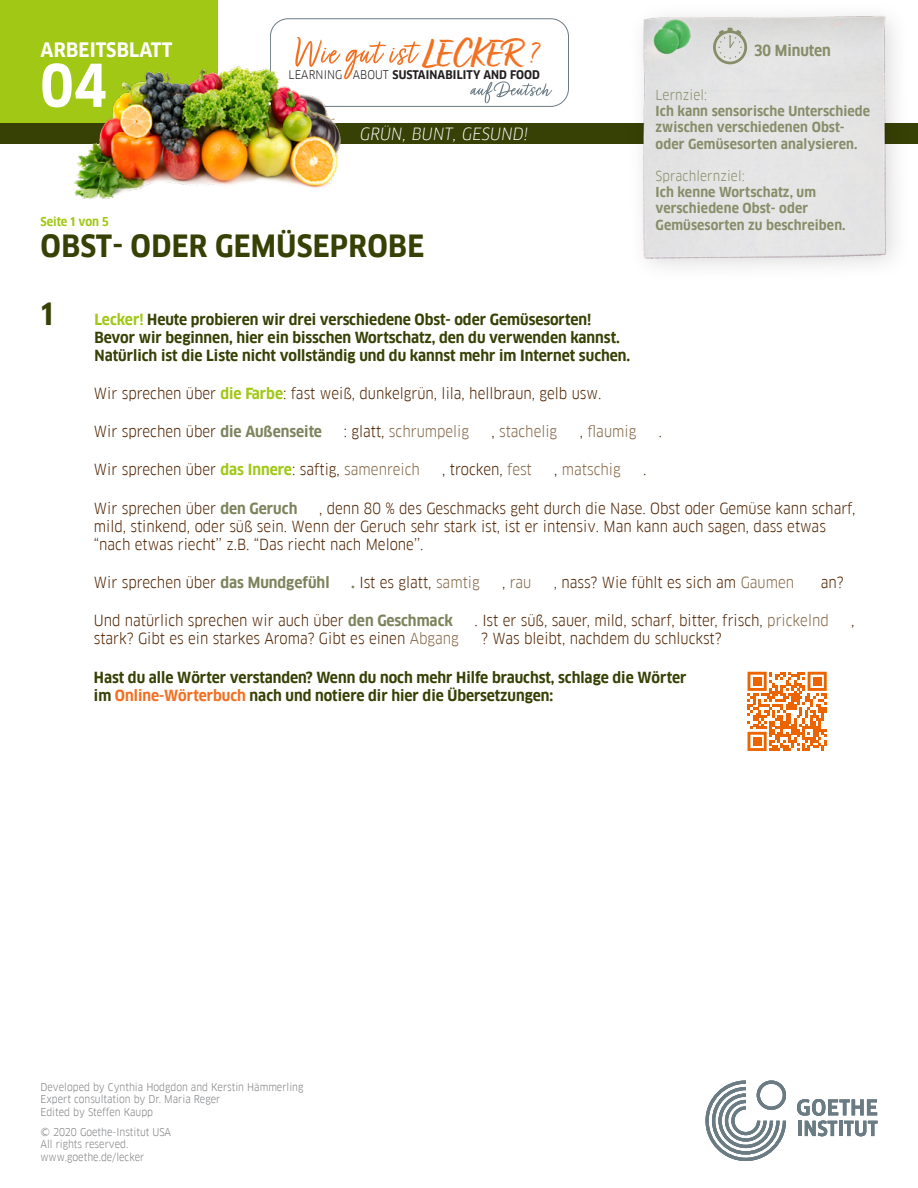
<style>
.page{position:relative;width:918px;height:1188px;background:#fff}
.page>*{position:absolute;margin:0;border:0;box-sizing:border-box;transform-origin:0 0}
.t1{font:700 57.6px "Goethe FF Clan";color:#fff}
.t2{font:39.45px "Turbinado Bold Pro";letter-spacing:.04em;color:#f37021}
.t3{font:700 30px "Goethe FF Clan";letter-spacing:.01em;color:#374105}
.t4{font:700 19.5px "Goethe FF Clan";letter-spacing:.01em;color:#fff}
.t5{font:italic 16.5px "Goethe FF Clan";letter-spacing:.01em;color:#fff}
.t6{font:15px/18px "Goethe FF Clan";color:#502300}
.t7{font:700 15px/18px "Goethe FF Clan";color:#374105}
.t8{font:15px "Goethe FF Clan";color:#846647}
.t9{font:700 15px "Goethe FF Clan";color:#878d69}
.t10{font:700 13.5px/16.2px "Goethe FF Clan";letter-spacing:.01em;color:#878d69}
.t11{font:13.5px "Goethe FF Clan";letter-spacing:.01em;color:#878d69}
.t12{font:700 12px "Goethe FF Clan";letter-spacing:-.005em;color:#a0c814}
.t13{font:700 11.7px "Goethe FF Clan";letter-spacing:.01em;color:#231f20}
.t14{font:10.5px/12.6px "Goethe FF Clan";color:#808285}
.s1{font-family:"Turbinado Light Pro"}
.s2{font-weight:400}
.s3{color:#a0c814}
.s4{font-weight:700;color:#a0c814}
.s5{font-weight:700;color:#7d845d}
.s6{color:#502300}
.s7{color:#846647}
.s8{color:#f36f21}
</style>
<div class="page">
<div style="left:0;top:0;width:217px;height:135px;background:#a0c814"></div>
<div style="left:0;top:123px;width:918px;height:21px;background:#374105"></div>
<div style="left:270px;top:18px;width:299px;height:89px;border:1px solid #6b7b84;border-radius:18px"></div>
<svg style="left:297px;top:37px;width:124px;height:42px"></svg>
<svg style="left:470px;top:81px;width:82px;height:22px"></svg>
<img style="left:73px;top:50px;width:274px;height:150px">
<svg style="left:706px;top:1080px;width:80px;height:81px"></svg>
<svg style="left:797px;top:1099px;width:80px;height:37px"></svg>
<div style="left:626px;top:0;width:286px;height:284px;background:#fdfdfd"></div>
<img style="left:626px;top:15px;width:275px;height:252px">
<div style="left:713px;top:30px;width:34px;height:34px;border:3px solid #878d69;border-radius:50%"></div>
<svg style="left:717px;top:28px;width:26px;height:31px"></svg>
<svg style="left:748px;top:672px;width:79px;height:79px"></svg>
<div style="left:753px;top:677px;width:8px;height:8px;background:#eb6400"></div>
<div style="left:813px;top:677px;width:8px;height:8px;background:#eb6400"></div>
<div style="left:753px;top:737px;width:8px;height:8px;background:#eb6400"></div>
<h3 class="t4" style="left:41px;top:38px;width:133px">ARBEITSBLATT</h3>
<h1 class="t1" style="left:40px;top:52px;width:68px">04</h1>
<p class="t12" style="left:40px;top:215px;width:70px">Seite 1 von 5</p>
<h2 class="t2" style="left:423px;top:31px;width:117px">LECKER <span class="s1">?</span></h2>
<p class="t13" style="left:289px;top:68px;width:253px"><span class="s2">LEARNING ABOUT</span> SUSTAINABILITY AND FOOD</p>
<p class="t5" style="left:360px;top:124px;width:170px">GRÜN, BUNT, GESUND!</p>
<h3 class="t3" style="left:41px;top:229px;width:385px">OBST- ODER GEMÜSEPROBE</h3>
<p class="t9" style="left:754px;top:41px;width:78px">30 Minuten</p>
<p class="t11" style="left:656px;top:87px;width:53px">Lernziel:</p>
<p class="t10" style="left:656px;top:103px;width:216px">Ich kann sensorische Unterschiede zwischen verschiedenen Obst&shy;oder Gemüsesorten analysieren.</p>
<p class="t11" style="left:656px;top:168px;width:91px">Sprachlernziel:</p>
<p class="t10" style="left:656px;top:184px;width:192px">Ich kenne Wortschatz, um verschiedene Obst- oder<br>Gemüsesorten zu beschreiben.</p>
<h3 class="t3" style="left:40px;top:297px;width:14px">1</h3>
<p class="t7" style="left:94px;top:311px;width:537px"><span class="s3">Lecker!</span> Heute probieren wir drei verschiedene Obst- oder Gemüsesorten!<br>Bevor wir beginnen, hier ein bisschen Wortschatz, den du verwenden kannst.<br>Natürlich ist die Liste nicht vollständig und du kannst mehr im Internet suchen.</p>
<p class="t6" style="left:94px;top:384px;width:509px">Wir sprechen über <span class="s4">die Farbe</span>: fast weiß, dunkelgrün, lila, hellbraun, gelb usw.</p>
<p class="t6" style="left:94px;top:422px;width:230px">Wir sprechen über <span class="s5">die Außenseite</span></p>
<p class="t8" style="left:344px;top:423px;width:127px"><span class="s6">: glatt,</span> schrumpelig</p>
<p class="t8" style="left:492px;top:423px;width:67px"><span class="s6">,</span> stachelig</p>
<p class="t8" style="left:580px;top:423px;width:58px"><span class="s6">,</span> flaumig</p>
<p class="t6" style="left:659px;top:422px;width:5px">.</p>
<p class="t6" style="left:94px;top:461px;width:327px">Wir sprechen über <span class="s4">das Innere</span>: saftig, <span class="s7">samenreich</span></p>
<p class="t6" style="left:442px;top:461px;width:91px">, trocken, <span class="s7">fest</span></p>
<p class="t8" style="left:554px;top:461px;width:68px"><span class="s6">,</span> matschig</p>
<p class="t6" style="left:643px;top:461px;width:5px">.</p>
<p class="t6" style="left:94px;top:499px;width:205px">Wir sprechen über <span class="s5">den Geruch</span></p>
<p class="t6" style="left:94px;top:499px;width:763px;text-indent:225px">, denn 80 % des Geschmacks geht durch die Nase. Obst oder Gemüse kann scharf, mild, stinkend, oder süß sein. Wenn der Geruch sehr stark ist, ist er intensiv. Man kann auch sagen, dass etwas “nach etwas riecht’’ z.B. “Das riecht nach Melone’’.</p>
<p class="t6" style="left:94px;top:573px;width:237px">Wir sprechen über <span class="s5">das Mundgefühl</span></p>
<p class="t6" style="left:351px;top:573px;width:130px"><span class="s5">.</span> Ist es glatt, <span class="s7">samtig</span></p>
<p class="t8" style="left:502px;top:573px;width:31px"><span class="s6">,</span> rau</p>
<p class="t6" style="left:554px;top:573px;width:242px">, nass? Wie fühlt es sich am <span class="s7">Gaumen</span></p>
<p class="t6" style="left:821px;top:573px;width:24px">an?</p>
<p class="t6" style="left:94px;top:612px;width:361px">Und natürlich sprechen wir auch über <span class="s5">den Geschmack</span></p>
<p class="t6" style="left:475px;top:612px;width:356px">. Ist er süß, sauer, mild, scharf, bitter, frisch, <span class="s7">prickelnd</span></p>
<p class="t6" style="left:851px;top:612px;width:5px">,</p>
<p class="t6" style="left:94px;top:630px;width:366px">stark? Gibt es ein starkes Aroma? Gibt es einen <span class="s7">Abgang</span></p>
<p class="t6" style="left:481px;top:630px;width:242px">? Was bleibt, nachdem du schluckst?</p>
<p class="t7" style="left:94px;top:668px;width:594px">Hast du alle Wörter verstanden? Wenn du noch mehr Hilfe brauchst, schlage die Wörter im <span class="s8">Online-Wörterbuch</span> nach und notiere dir hier die Übersetzungen:</p>
<p class="t14" style="left:40px;top:1080px;width:264px">Developed by Cynthia Hodgdon and Kerstin Hämmerling<br>Expert consultation by Dr. Maria Reger<br>Edited by Steffen Kaupp</p>
<p class="t14" style="left:40px;top:1126px;width:132px">© 2020 Goethe-Institut USA<br>All rights reserved. www.goethe.de/lecker</p>
</div>
